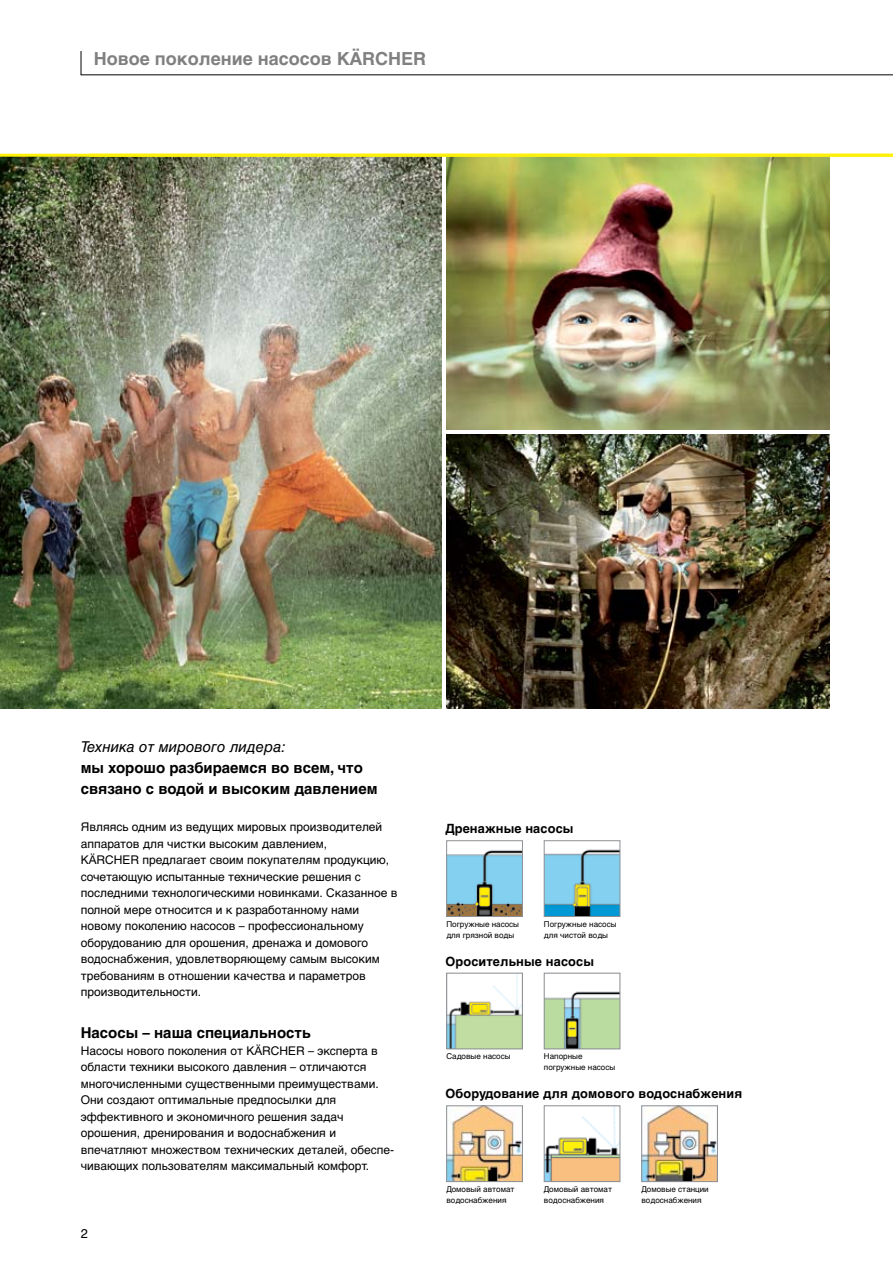
<style>
.page{position:relative;width:893px;height:1263px;background:#fff}
.page>*{position:absolute;margin:0;border:0;box-sizing:border-box;transform-origin:0 0}
.t1{font:700 18px "Helvetica Cyr";color:#808080}
.t2{font:700 15px/21px "Helvetica Cyr";color:#000}
.t3{font:15px "Helvetica Cyr Inclined";color:#000}
.t4{font:700 12.75px "Helvetica Cyr";letter-spacing:.01em;color:#000}
.t5{font:12px/16.5px "Helvetica Cyr Upright";color:#000}
.t6{font:8.1px/10.8px "Helvetica Cyr Upright";color:#000}
.s1{font-family:"Helvetica Neue LT"}
</style>
<div class="page">
<img style="left:446px;top:157px;width:383px;height:273px">
<img style="left:0;top:157px;width:441px;height:551px">
<svg style="left:81px;top:51px;width:1px;height:24px"></svg>
<hr style="left:81px;top:75px;width:812px;height:1px;background:#000">
<hr style="left:0;top:154px;width:893px;height:3px;background:#fff00c">
<img style="left:446px;top:435px;width:383px;height:273px">
<img style="left:448px;top:850px;width:73px;height:65px">
<div style="left:446px;top:840px;width:77px;height:77px;border:1px solid #8d9095"></div>
<img style="left:546px;top:849px;width:72px;height:66px">
<div style="left:544px;top:840px;width:76px;height:77px;border:1px solid #8d9095"></div>
<img style="left:448px;top:1107px;width:73px;height:73px">
<div style="left:446px;top:1105px;width:77px;height:77px;border:1px solid #8d9095"></div>
<img style="left:546px;top:1107px;width:72px;height:73px">
<div style="left:544px;top:1105px;width:76px;height:77px;border:1px solid #8d9095"></div>
<img style="left:643px;top:1107px;width:73px;height:73px">
<div style="left:641px;top:1105px;width:77px;height:77px;border:1px solid #8d9095"></div>
<img style="left:448px;top:975px;width:73px;height:72px">
<div style="left:446px;top:973px;width:77px;height:76px;border:1px solid #8d9095"></div>
<img style="left:546px;top:991px;width:72px;height:56px">
<div style="left:544px;top:973px;width:76px;height:76px;border:1px solid #8d9095"></div>
<h1 class="t1" style="left:94px;top:49px;width:334px">Новое поколение насосов K<span class="s1">Ä</span>RCHER</h1>
<p class="t3" style="left:81px;top:738px;width:206px">Техника от мирового лидера:</p>
<p class="t2" style="left:81px;top:757px;width:298px">мы хорошо разбираемся во всем, что связано с водой и высоким давлением</p>
<p class="t5" style="left:81px;top:819px;width:318px">Являясь одним из ведущих мировых производителей аппаратов для чистки высоким давлением,<br>K<span class="s1">Ä</span>RCHER предлагает своим покупателям продукцию, сочетающую испытанные технические решения с последними технологическими новинками. Сказанное в полной мере относится и к разработанному нами новому поколению насосов – профессиональному оборудованию для орошения, дренажа и домового водоснабжения, удовлетворяющему самым высоким требованиям в отношении качества и параметров производительности.</p>
<p class="t2" style="left:81px;top:1022px;width:231px">Насосы – наша специальность</p>
<p class="t5" style="left:81px;top:1042px;width:315px">Насосы нового поколения от K<span class="s1">Ä</span>RCHER – эксперта в области техники высокого давления – отличаются многочисленными существенными преимуществами.<br>Они создают оптимальные предпосылки для эффективного и экономичного решения задач орошения, дренирования и водоснабжения и впечатляют множеством технических деталей, обеспе&shy;чивающих пользователям максимальный комфорт.</p>
<p class="t4" style="left:445px;top:822px;width:130px">Дренажные насосы</p>
<p class="t6" style="left:446px;top:919px;width:74px">Погружные насосы для грязной воды</p>
<p class="t6" style="left:544px;top:919px;width:74px">Погружные насосы для чистой воды</p>
<p class="t4" style="left:445px;top:954px;width:150px">Оросительные насосы</p>
<p class="t6" style="left:446px;top:1051px;width:66px">Садовые насосы</p>
<p class="t6" style="left:544px;top:1051px;width:73px">Напорные погружные насосы</p>
<p class="t4" style="left:445px;top:1086px;width:298px">Оборудование для домового водоснабжения</p>
<p class="t6" style="left:446px;top:1184px;width:70px">Домовый автомат водоснабжения</p>
<p class="t6" style="left:641px;top:1184px;width:69px">Домовые станции водоснабжения</p>
<p class="t6" style="left:544px;top:1184px;width:70px">Домовый автомат водоснабжения</p>
</div>
